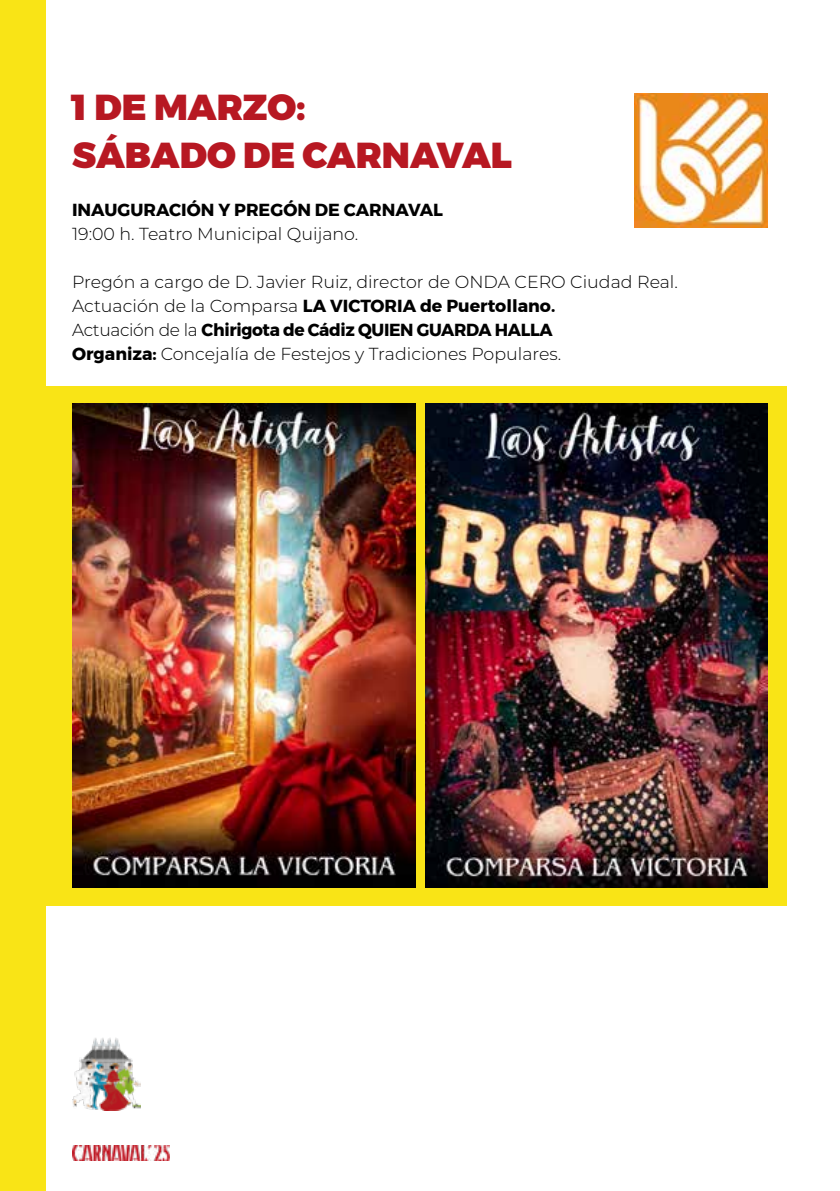
<style>
.page{position:relative;width:840px;height:1191px;background:#fff}
.page>*{position:absolute;margin:0;border:0;box-sizing:border-box;transform-origin:0 0}
.t1{font:900 36px/48px "Montserrat";color:#b71822}
.t2{font:300 17.4px/24px "Montserrat";color:#000}
.t3{font:700 17.4px "Montserrat";color:#000}
.s1{font-weight:700}
</style>
<div class="page">
<img style="left:72px;top:1145px;width:98px;height:15px">
<div style="left:0;top:0;width:45px;height:1191px;background:#f9e416"></div>
<img style="left:73px;top:1038px;width:68px;height:73px">
<div style="left:36px;top:386px;width:750px;height:519px;background:#f9e416"></div>
<img style="left:73px;top:403px;width:342px;height:485px">
<img style="left:425px;top:403px;width:342px;height:485px">
<img style="left:634px;top:94px;width:133px;height:133px">
<h1 class="t1" style="left:72px;top:84px;width:441px">1 DE MARZO:<br>SÁBADO DE CARNAVAL</h1>
<p class="t3" style="left:72px;top:196px;width:372px">INAUGURACIÓN Y PREGÓN DE CARNAVAL</p>
<p class="t2" style="left:72px;top:221px;width:287px">19:00 h. Teatro Municipal Quijano.</p>
<p class="t2" style="left:72px;top:269px;width:607px">Pregón a cargo de D. Javier Ruiz, director de ONDA CERO Ciudad Real.<br>Actuación de la Comparsa <span class="s1">LA VICTORIA de Puertollano.<br></span>Actuación de la <span class="s1">Chirigota de Cádiz QUIEN GUARDA HALLA<br>Organiza:</span> Concejalía de Festejos y Tradiciones Populares.</p>
</div>
